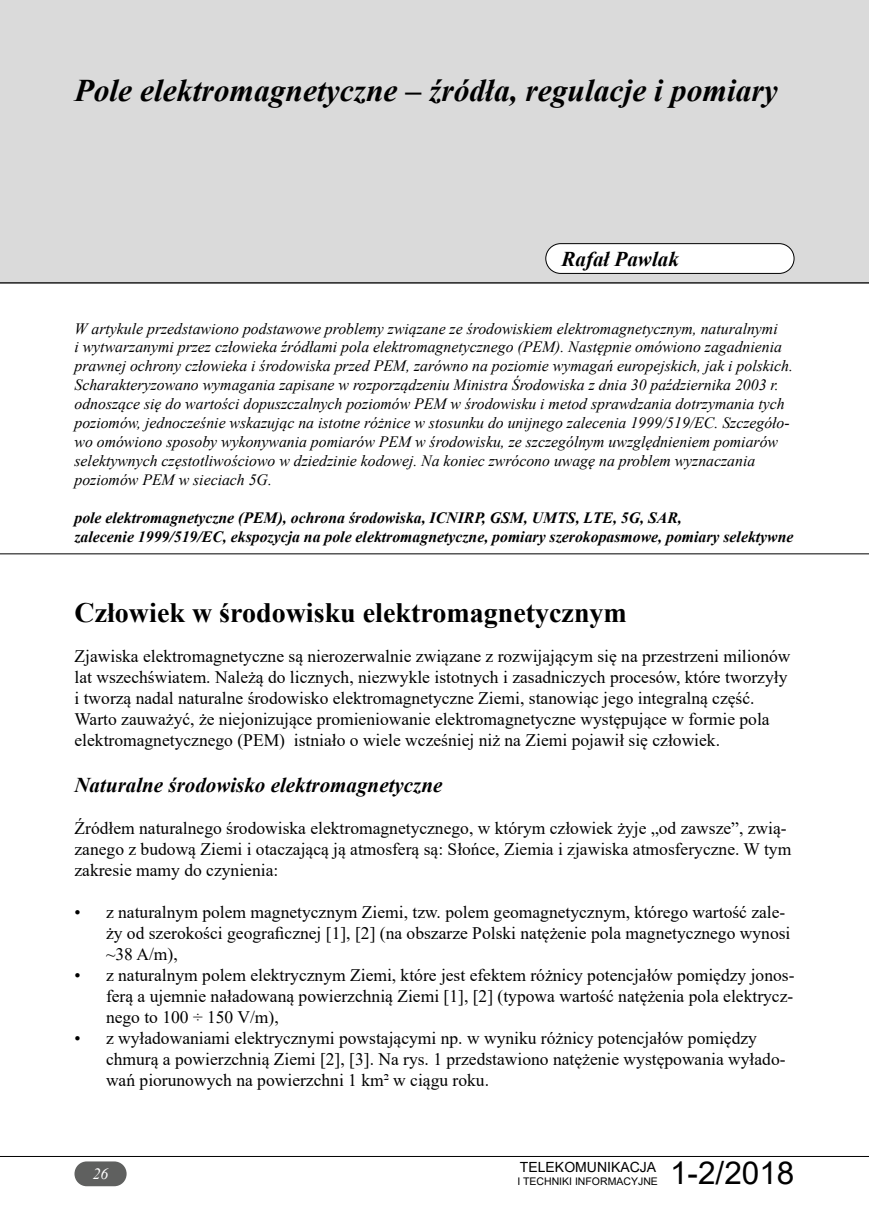
<style>
.page{position:relative;width:869px;height:1221px;background:#fff}
.page>*{position:absolute;margin:0;border:0;box-sizing:border-box;transform-origin:0 0}
.t1{font:italic 700 31.5px "Times New Roman";color:#000}
.t2{font:31.5px "Arial";color:#000}
.t3{font:700 28px "Times New Roman";color:#000}
.t4{font:italic 700 21px "Times New Roman";color:#000}
.t5{font:17.5px/21px "Times New Roman";color:#000}
.t6{font:italic 15.75px/18.9px "Times New Roman";color:#000}
.t7{font:italic 700 15.75px/18.9px "Times New Roman";color:#000}
.t8{font:italic 15.75px "Times New Roman";color:#fff}
.t9{font:14px "Arial";color:#000}
.t10{font:10.5px "Arial";color:#000}
</style>
<div class="page">
<hr style="left:0;top:1155px;width:868px;height:1px;background:#000">
<svg style="left:74px;top:1161px;width:52px;height:25px"></svg>
<div style="left:0;top:0;width:868px;height:283px;background:#dadada"></div>
<hr style="left:0;top:282px;width:868px;height:1px;background:#000">
<div style="left:545px;top:244px;width:248px;height:29px;background:#fff;border-radius:15px"></div>
<div style="left:545px;top:243px;width:249px;height:31px;border:1px solid #000;border-radius:15px"></div>
<hr style="left:0;top:553px;width:868px;height:1px;background:#000">
<h1 class="t1" style="left:74px;top:68px;width:704px">Pole elektromagnetyczne – źródła, regulacje i pomiary</h1>
<p class="t4" style="left:561px;top:244px;width:119px">Rafał Pawlak</p>
<p class="t6" style="left:74px;top:318px;width:719px">W artykule przedstawiono podstawowe problemy związane ze środowiskiem elektromagnetycznym, naturalnymi<br>i wytwarzanymi przez człowieka źródłami pola elektromagnetycznego (PEM). Następnie omówiono zagadnienia prawnej ochrony człowieka i środowiska przed PEM, zarówno na poziomie wymagań europejskich, jak i polskich.<br>Scharakteryzowano wymagania zapisane w rozporządzeniu Ministra Środowiska z dnia 30 października 2003 r. odnoszące się do wartości dopuszczalnych poziomów PEM w środowisku i metod sprawdzania dotrzymania tych poziomów, jednocześnie wskazując na istotne różnice w stosunku do unijnego zalecenia 1999/519/EC. Szczegóło&shy;wo omówiono sposoby wykonywania pomiarów PEM w środowisku, ze szczególnym uwzględnieniem pomiarów selektywnych częstotliwościowo w dziedzinie kodowej. Na koniec zwrócono uwagę na problem wyznaczania poziomów PEM w sieciach 5G.</p>
<p class="t7" style="left:74px;top:507px;width:720px">pole elektromagnetyczne (PEM), ochrona środowiska, ICNIRP, GSM, UMTS, LTE, 5G, SAR,<br>zalecenie 1999/519/EC, ekspozycja na pole elektromagnetyczne, pomiary szerokopasmowe, pomiary selektywne</p>
<h2 class="t3" style="left:74px;top:592px;width:553px">Człowiek w środowisku elektromagnetycznym</h2>
<p class="t5" style="left:74px;top:645px;width:717px">Zjawiska elektromagnetyczne są nierozerwalnie związane z rozwijającym się na przestrzeni milionów lat wszechświatem. Należą do licznych, niezwykle istotnych i zasadniczych procesów, które tworzyły i tworzą nadal naturalne środowisko elektromagnetyczne Ziemi, stanowiąc jego integralną część.<br>Warto zauważyć, że niejonizujące promieniowanie elektromagnetyczne występujące w formie pola elektromagnetycznego (PEM) istniało o wiele wcześniej niż na Ziemi pojawił się człowiek.</p>
<p class="t4" style="left:74px;top:770px;width:369px">Naturalne środowisko elektromagnetyczne</p>
<p class="t5" style="left:74px;top:817px;width:718px">Źródłem naturalnego środowiska elektromagnetycznego, w którym człowiek żyje „od zawsze”, zwią&shy;zanego z budową Ziemi i otaczającą ją atmosferą są: Słońce, Ziemia i zjawiska atmosferyczne. W tym zakresie mamy do czynienia:</p>
<p class="t5" style="left:106px;top:901px;width:685px;text-indent:-31px">• z naturalnym polem magnetycznym Ziemi, tzw. polem geomagnetycznym, którego wartość zale&shy;ży od szerokości geograficznej [1], [2] (na obszarze Polski natężenie pola magnetycznego wynosi ~38 A/m),</p>
<p class="t5" style="left:106px;top:964px;width:689px;text-align:justify;text-indent:-32px">• z naturalnym polem elektrycznym Ziemi, które jest efektem różnicy potencjałów pomiędzy jonos&shy;ferą a ujemnie naładowaną powierzchnią Ziemi [1], [2] (typowa wartość natężenia pola elektrycz&shy;nego to 100 ÷ 150 V/m),</p>
<p class="t5" style="left:106px;top:1027px;width:680px;text-indent:-32px">• z wyładowaniami elektrycznymi powstającymi np. w wyniku różnicy potencjałów pomiędzy chmurą a powierzchnią Ziemi [2], [3]. Na rys. 1 przedstawiono natężenie występowania wyłado&shy;wań piorunowych na powierzchni 1 km2 w ciągu roku.</p>
<p class="t8" style="left:93px;top:1163px;width:17px">26</p>
<p class="t9" style="left:519px;top:1156px;width:138px">TELEKOMUNIKACJA</p>
<p class="t10" style="left:517px;top:1173px;width:142px">I TECHNIKI INFORMACYJNE</p>
<h1 class="t2" style="left:669px;top:1151px;width:126px">1-2/2018</h1>
</div>
